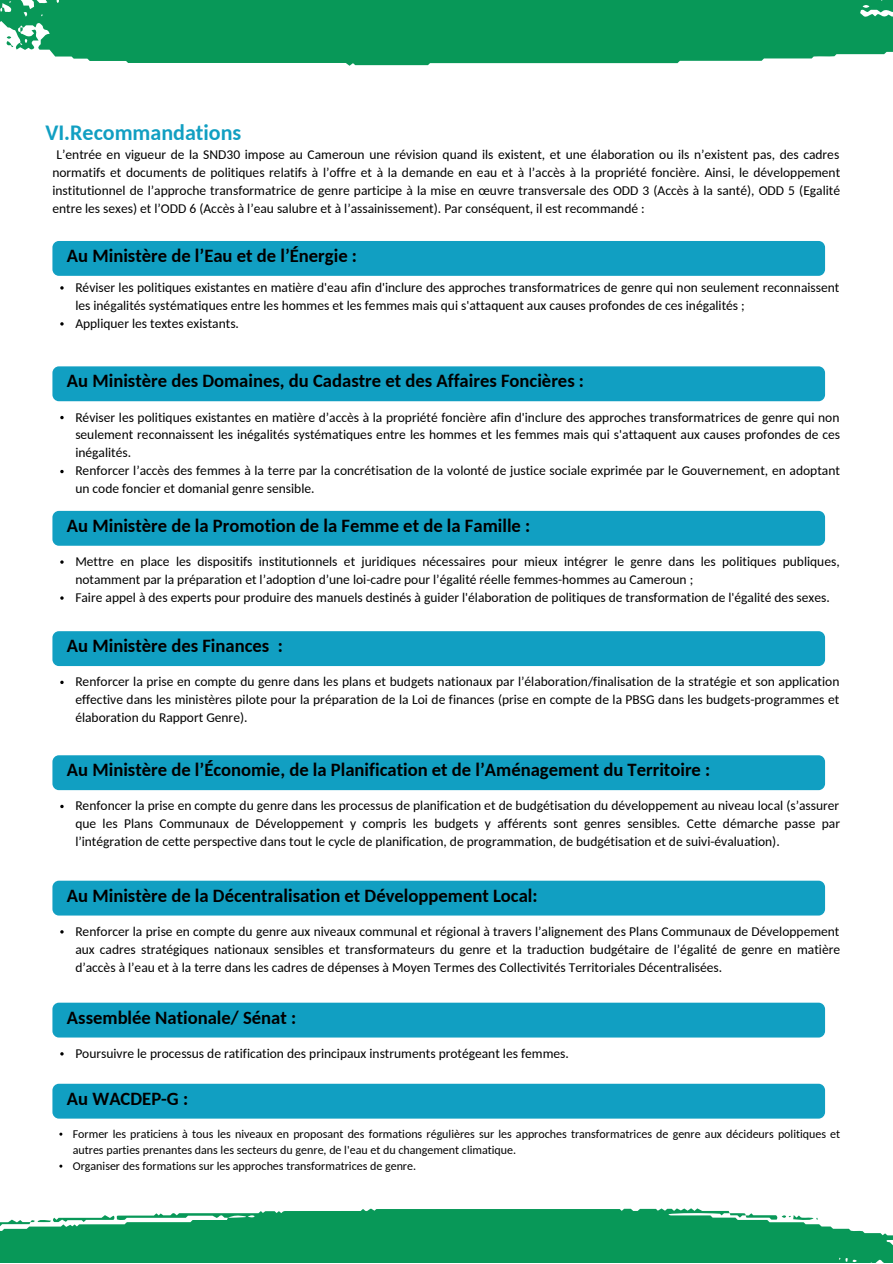
<style>
.page{position:relative;width:893px;height:1264px;background:#fff}
.page>*{position:absolute;margin:0;border:0;box-sizing:border-box;transform-origin:0 0}
.t1{font:700 22.05px "Carlito";color:#119fc2}
.t2{font:700 18.6px "Carlito";color:#000}
.t3{font:13.5px/18px "Carlito";color:#000;text-align:justify}
.t4{font:12px/16px "Carlito";color:#000}
</style>
<div class="page">
<div style="left:52px;top:241px;width:773px;height:35px;background:#119fc2;border-radius:7px"></div>
<svg style="left:60px;top:286px;width:4px;height:3px"></svg>
<svg style="left:60px;top:322px;width:4px;height:3px"></svg>
<div style="left:52px;top:366px;width:773px;height:35px;background:#119fc2;border-radius:7px"></div>
<svg style="left:60px;top:416px;width:4px;height:3px"></svg>
<svg style="left:60px;top:470px;width:4px;height:3px"></svg>
<div style="left:52px;top:511px;width:773px;height:34px;background:#119fc2;border-radius:7px"></div>
<svg style="left:60px;top:596px;width:4px;height:3px"></svg>
<div style="left:52px;top:631px;width:773px;height:35px;background:#119fc2;border-radius:7px"></div>
<svg style="left:60px;top:680px;width:4px;height:4px"></svg>
<div style="left:52px;top:755px;width:773px;height:35px;background:#119fc2;border-radius:7px"></div>
<svg style="left:60px;top:804px;width:4px;height:4px"></svg>
<div style="left:52px;top:880px;width:773px;height:35px;background:#119fc2;border-radius:7px"></div>
<svg style="left:60px;top:930px;width:4px;height:3px"></svg>
<div style="left:52px;top:1002px;width:773px;height:35px;background:#119fc2;border-radius:7px"></div>
<svg style="left:60px;top:1052px;width:4px;height:3px"></svg>
<div style="left:52px;top:1083px;width:773px;height:35px;background:#119fc2;border-radius:7px"></div>
<svg style="left:0;top:0;width:892px;height:66px;fill:#089858"></svg>
<svg style="left:20px;top:27px;width:3px;height:5px"></svg>
<svg style="left:6px;top:36px;width:7px;height:12px"></svg>
<svg style="left:0;top:1208px;width:892px;height:54px;fill:#089858"></svg>
<svg style="left:0;top:1215px;width:115px;height:12px"></svg>
<svg style="left:729px;top:1213px;width:88px;height:7px"></svg>
<h1 class="t1" style="left:45px;top:124px;width:197px">VI.Recommandations</h1>
<p class="t3" style="left:52px;top:147px;width:789px;text-indent:4px">L’entrée en vigueur de la SND30 impose au Cameroun une révision quand ils existent, et une élaboration ou ils n’existent pas, des cadres normatifs et documents de politiques relatifs à l’offre et à la demande en eau et à l’accès à la propriété foncière. Ainsi, le développement institutionnel de l’approche transformatrice de genre participe à la mise en œuvre transversale des ODD 3 (Accès à la santé), ODD 5 (Egalité entre les sexes) et l’ODD 6 (Accès à l’eau salubre et à l’assainissement). Par conséquent, il est recommandé :</p>
<h2 class="t2" style="left:67px;top:248px;width:291px">Au Ministère de l’Eau et de l’Énergie :</h2>
<p class="t3" style="left:75px;top:279px;width:765px;text-align:left">Réviser les politiques existantes en matière d'eau afin d'inclure des approches transformatrices de genre qui non seulement reconnaissent les inégalités systématiques entre les hommes et les femmes mais qui s'attaquent aux causes profondes de ces inégalités ;<br>Appliquer les textes existants.</p>
<h2 class="t2" style="left:67px;top:373px;width:518px">Au Ministère des Domaines, du Cadastre et des Affaires Foncières :</h2>
<p class="t3" style="left:75px;top:409px;width:766px;text-align:left">Réviser les politiques existantes en matière d’accès à la propriété foncière afin d'inclure des approches transformatrices de genre qui non seulement reconnaissent les inégalités systématiques entre les hommes et les femmes mais qui s'attaquent aux causes profondes de ces inégalités.<br>Renforcer l’accès des femmes à la terre par la concrétisation de la volonté de justice sociale exprimée par le Gouvernement, en adoptant un code foncier et domanial genre sensible.</p>
<h2 class="t2" style="left:67px;top:518px;width:465px">Au Ministère de la Promotion de la Femme et de la Famille :</h2>
<p class="t3" style="left:75px;top:553px;width:765px;text-align:left">Mettre en place les dispositifs institutionnels et juridiques nécessaires pour mieux intégrer le genre dans les politiques publiques, notamment par la préparation et l’adoption d’une loi-cadre pour l’égalité réelle femmes-hommes au Cameroun ;<br>Faire appel à des experts pour produire des manuels destinés à guider l'élaboration de politiques de transformation de l'égalité des sexes.</p>
<h2 class="t2" style="left:67px;top:638px;width:217px">Au Ministère des Finances :</h2>
<p class="t3" style="left:75px;top:674px;width:765px">Renforcer la prise en compte du genre dans les plans et budgets nationaux par l’élaboration/finalisation de la stratégie et son application effective dans les ministères pilote pour la préparation de la Loi de finances (prise en compte de la PBSG dans les budgets-programmes et élaboration du Rapport Genre).</p>
<h2 class="t2" style="left:67px;top:762px;width:644px">Au Ministère de l’Économie, de la Planification et de l’Aménagement du Territoire :</h2>
<p class="t3" style="left:75px;top:798px;width:766px">Renfoncer la prise en compte du genre dans les processus de planification et de budgétisation du développement au niveau local (s’assurer que les Plans Communaux de Développement y compris les budgets y afférents sont genres sensibles. Cette démarche passe par l’intégration de cette perspective dans tout le cycle de planification, de programmation, de budgétisation et de suivi-évaluation).</p>
<h2 class="t2" style="left:67px;top:887px;width:472px">Au Ministère de la Décentralisation et Développement Local:</h2>
<p class="t3" style="left:75px;top:923px;width:766px">Renforcer la prise en compte du genre aux niveaux communal et régional à travers l’alignement des Plans Communaux de Développement aux cadres stratégiques nationaux sensibles et transformateurs du genre et la traduction budgétaire de l’égalité de genre en matière d’accès à l’eau et à la terre dans les cadres de dépenses à Moyen Termes des Collectivités Territoriales Décentralisées.</p>
<h2 class="t2" style="left:67px;top:1009px;width:231px">Assemblée Nationale/ Sénat :</h2>
<p class="t3" style="left:75px;top:1045px;width:495px">Poursuivre le processus de ratification des principaux instruments protégeant les femmes.</p>
<h2 class="t2" style="left:67px;top:1090px;width:123px">Au WACDEP-G :</h2>
<p class="t4" style="left:73px;top:1126px;width:769px">Former les praticiens à tous les niveaux en proposant des formations régulières sur les approches transformatrices de genre aux décideurs politiques et autres parties prenantes dans les secteurs du genre, de l'eau et du changement climatique.<br>Organiser des formations sur les approches transformatrices de genre.</p>
</div>
